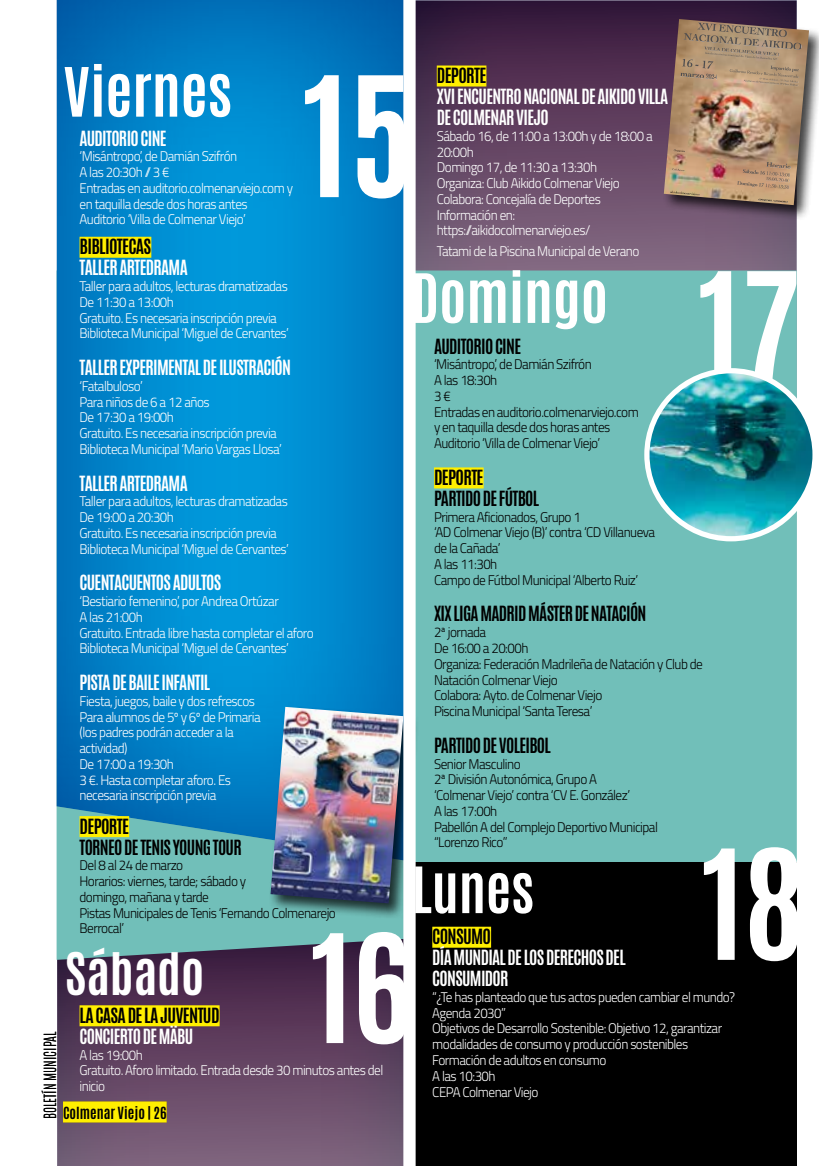
<style>
.page{position:relative;width:819px;height:1166px;background:#fff}
.page>*{position:absolute;margin:0;border:0;box-sizing:border-box;transform-origin:0 0}
.t1{font:700 141.75px "Antonio";color:#fff}
.t2{font:700 129.5px "Antonio";color:#fff}
.t3{font:700 127.75px "Antonio";color:#fff}
.t4{font:700 57.75px "Antonio";color:#fff}
.t5{font:700 54.25px "Antonio";color:#fff}
.t6{font:700 49px "Antonio";color:#fff}
.t7{font:700 17.5px/21px "Antonio";letter-spacing:-.04em;color:#fff}
.t8{font:700 17.5px/21px "Antonio";letter-spacing:-.04em;color:#000}
.t9{font:300 14px/15.8px "Titillium";letter-spacing:-.04em;color:#fff;scale:.95 1}
.t10{font:300 14px/15.8px "Titillium";letter-spacing:-.04em;color:#000;scale:.95 1}
.t11{font:700 14px "Antonio";color:#000}
.t12{font:300 14px "Antonio";color:#000}
</style>
<div class="page">
<div style="left:412px;top:0;width:385px;height:757px;background:#003687;opacity:.75"></div>
<div style="left:55px;top:933px;width:359px;height:233px;background:#003687;opacity:.75"></div>
<div style="left:57px;top:270px;width:739px;height:690px;background:#71bfb9"></div>
<div style="left:53px;top:0;width:363px;height:863px;background:#003687;opacity:.75"></div>
<div style="left:63px;top:1101px;width:104px;height:21px;background:#ffef00"></div>
<div style="left:414px;top:862px;width:382px;height:304px;background:#000"></div>
<div style="left:80px;top:237px;width:71px;height:21px;background:#ffef00"></div>
<div style="left:80px;top:816px;width:49px;height:21px;background:#ffef00"></div>
<div style="left:80px;top:1005px;width:139px;height:21px;background:#ffef00"></div>
<div style="left:432px;top:927px;width:59px;height:21px;background:#ffef00"></div>
<div style="left:434px;top:467px;width:49px;height:21px;background:#ffef00"></div>
<div style="left:268px;top:705px;width:151px;height:215px;background:#000;opacity:.75"></div>
<img style="left:270px;top:707px;width:133px;height:196px">
<div style="left:661px;top:17px;width:158px;height:204px;background:#000;opacity:.75"></div>
<img style="left:663px;top:19px;width:146px;height:186px">
<div style="left:403px;top:0;width:12px;height:1166px;background:#fff"></div>
<img style="left:647px;top:371px;width:168px;height:168px;border-radius:84px">
<div style="left:644px;top:368px;width:173px;height:173px;border:5px solid #fff;border-radius:50%"></div>
<div style="left:437px;top:66px;width:49px;height:21px;background:#ffef00"></div>
<h3 class="t4" style="left:63px;top:48px;width:170px">Viernes</h3>
<p class="t8" style="left:437px;top:65px;width:51px">DEPORTE</p>
<p class="t7" style="left:437px;top:86px;width:233px">XVI ENCUENTRO NACIONAL DE AIKIDO VILLA<br>DE COLMENAR VIEJO</p>
<p class="t9" style="left:437px;top:127px;width:229px">Sábado 16, de 11:00 a 13:00h y de 18:00 a<br>20:00h<br>Domingo 17, de 11:30 a 13:30h<br>Organiza: Club Aikido Colmenar Viejo<br>Colabora: Concejalía de Deportes<br>Información en: https://aikidocolmenarviejo.es/</p>
<p class="t9" style="left:437px;top:243px;width:215px">Tatami de la Piscina Municipal de Verano</p>
<h1 class="t1" style="left:302px;top:29px;width:114px">15</h1>
<p class="t7" style="left:80px;top:128px;width:89px">AUDITORIO CINE</p>
<p class="t9" style="left:80px;top:148px;width:226px">‘Misántropo’, de Damián Szifrón<br>A las 20:30h // 3 €<br>Entradas en auditorio.colmenarviejo.com y en taquilla desde dos horas antes<br>Auditorio ‘Villa de Colmenar Viejo’</p>
<p class="t8" style="left:80px;top:236px;width:73px">BIBLIOTECAS</p>
<p class="t7" style="left:80px;top:257px;width:110px">TALLER ARTEDRAMA</p>
<p class="t9" style="left:80px;top:277px;width:222px">Taller para adultos, lecturas dramatizadas De 11:30 a 13:00h<br>Gratuito. Es necesaria inscripción previa Biblioteca Municipal ‘Miguel de Cervantes’</p>
<p class="t7" style="left:80px;top:357px;width:213px">TALLER EXPERIMENTAL DE ILUSTRACIÓN</p>
<p class="t9" style="left:80px;top:377px;width:215px">‘Fatalbuloso’<br>Para niños de 6 a 12 años<br>De 17:30 a 19:00h<br>Gratuito. Es necesaria inscripción previa<br>Biblioteca Municipal ‘Mario Vargas Llosa’</p>
<p class="t7" style="left:80px;top:473px;width:110px">TALLER ARTEDRAMA</p>
<p class="t9" style="left:80px;top:493px;width:222px">Taller para adultos, lecturas dramatizadas De 19:00 a 20:30h<br>Gratuito. Es necesaria inscripción previa Biblioteca Municipal ‘Miguel de Cervantes’</p>
<p class="t7" style="left:80px;top:572px;width:143px">CUENTACUENTOS ADULTOS</p>
<p class="t9" style="left:80px;top:592px;width:248px">‘Bestiario femenino’, por Andrea Ortúzar<br>A las 21:00h<br>Gratuito. Entrada libre hasta completar el aforo Biblioteca Municipal ‘Miguel de Cervantes’</p>
<p class="t7" style="left:80px;top:672px;width:132px">PISTA DE BAILE INFANTIL</p>
<p class="t9" style="left:80px;top:692px;width:192px">Fiesta, juegos, baile y dos refrescos<br>Para alumnos de 5º y 6º de Primaria (los padres podrán acceder a la actividad)<br>De 17:00 a 19:30h<br>3 €. Hasta completar aforo. Es necesaria inscripción previa</p>
<p class="t8" style="left:80px;top:816px;width:164px">DEPORTE<br>TORNEO DE TENIS YOUNG TOUR</p>
<p class="t10" style="left:80px;top:857px;width:271px">Del 8 al 24 de marzo<br>Horarios: viernes, tarde; sábado y<br>domingo, mañana y tarde<br>Pistas Municipales de Tenis ‘Fernando Colmenarejo<br>Berrocal’</p>
<h3 class="t4" style="left:410px;top:254px;width:199px">Domingo</h3>
<h2 class="t2" style="left:697px;top:229px;width:104px">17</h2>
<p class="t8" style="left:434px;top:336px;width:89px">AUDITORIO CINE</p>
<p class="t10" style="left:434px;top:356px;width:217px">‘Misántropo’, de Damián Szifrón<br>A las 18:30h<br>3 €<br>Entradas en auditorio.colmenarviejo.com y en taquilla desde dos horas antes<br>Auditorio ‘Villa de Colmenar Viejo’</p>
<p class="t8" style="left:434px;top:467px;width:107px">DEPORTE<br>PARTIDO DE FÚTBOL</p>
<p class="t10" style="left:434px;top:508px;width:234px">Primera Aficionados, Grupo 1<br>‘AD Colmenar Viejo (B)’ contra ‘CD Villanueva de la Cañada’<br>A las 11:30h<br>Campo de Fútbol Municipal ‘Alberto Ruiz’</p>
<p class="t8" style="left:434px;top:604px;width:214px">XIX LIGA MADRID MÁSTER DE NATACIÓN</p>
<p class="t10" style="left:434px;top:624px;width:284px">2ª jornada<br>De 16:00 a 20:00h<br>Organiza: Federación Madrileña de Natación y Club de<br>Natación Colmenar Viejo<br>Colabora: Ayto. de Colmenar Viejo<br>Piscina Municipal ‘Santa Teresa’</p>
<p class="t8" style="left:434px;top:735px;width:118px">PARTIDO DE VOLEIBOL</p>
<p class="t10" style="left:434px;top:755px;width:237px">Senior Masculino<br>2ª División Autonómica, Grupo A<br>‘Colmenar Viejo’ contra ‘CV E. González’<br>A las 17:00h<br>Pabellón A del Complejo Deportivo Municipal “Lorenzo Rico”</p>
<h2 class="t2" style="left:701px;top:806px;width:104px">18</h2>
<h3 class="t5" style="left:411px;top:849px;width:124px">Lunes</h3>
<p class="t8" style="left:432px;top:926px;width:60px">CONSUMO</p>
<p class="t7" style="left:432px;top:947px;width:195px">DÍA MUNDIAL DE LOS DERECHOS DEL<br>CONSUMIDOR</p>
<p class="t9" style="left:432px;top:988px;width:320px">“¿Te has planteado que tus actos pueden cambiar el mundo?<br>Agenda 2030”<br>Objetivos de Desarrollo Sostenible: Objetivo 12, garantizar modalidades de consumo y producción sostenibles Formación de adultos en consumo<br>A las 10:30h<br>CEPA Colmenar Viejo</p>
<h3 class="t3" style="left:310px;top:892px;width:103px">16</h3>
<h3 class="t6" style="left:65px;top:937px;width:141px">Sábado</h3>
<p class="t8" style="left:80px;top:1005px;width:141px">LA CASA DE LA JUVENTUD</p>
<p class="t7" style="left:80px;top:1026px;width:115px">CONCIERTO DE MÄBU</p>
<p class="t9" style="left:80px;top:1046px;width:321px">A las 19:00h<br>Gratuito. Aforo limitado. Entrada desde 30 minutos antes del inicio</p>
<p class="t12" style="left:40px;top:1119px;width:89px;rotate:-90deg">BOLETÍN MUNICIPAL</p>
<p class="t11" style="left:63px;top:1102px;width:105px">Colmenar Viejo | 26</p>
</div>
